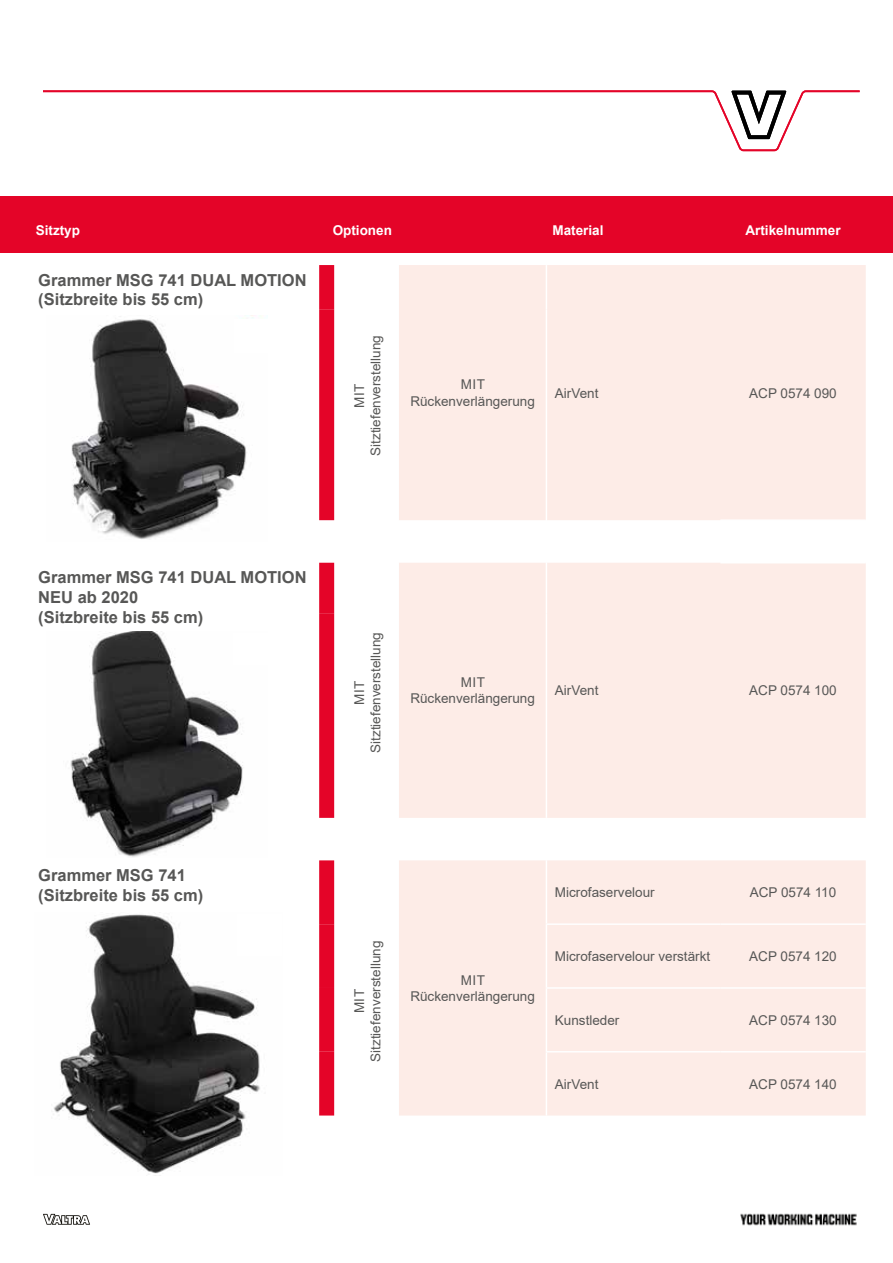
<style>
.page{position:relative;width:893px;height:1263px;background:#fff}
.page>*{position:absolute;margin:0;border:0;box-sizing:border-box;transform-origin:0 0}
.t1{font:700 16.5px/19.8px "Arial";color:#575756}
.t2{font:13.5px/16.2px "Arial";color:#575756;text-align:center}
.t3{font:700 13.5px "Arial";color:#fff}
</style>
<div class="page">
<svg style="left:43px;top:90px;width:817px;height:61px"></svg>
<img style="left:740px;top:1213px;width:117px;height:13px">
<svg style="left:43px;top:1214px;width:47px;height:11px"></svg>
<div style="left:0;top:196px;width:893px;height:57px;background:#e40428"></div>
<svg style="left:399px;top:265px;width:467px;height:850px;background:#fdede9"></svg>
<hr style="left:720px;top:519px;width:146px;height:2px;background:#fff">
<hr style="left:720px;top:562px;width:146px;height:1px;background:#fff">
<hr style="left:546px;top:923px;width:174px;height:2px;background:#fff">
<hr style="left:720px;top:923px;width:146px;height:2px;background:#fff">
<hr style="left:546px;top:265px;width:1px;height:44px;background:#fff">
<hr style="left:546px;top:309px;width:1px;height:211px;background:#fff">
<hr style="left:546px;top:520px;width:1px;height:43px;background:#fff">
<hr style="left:546px;top:563px;width:1px;height:50px;background:#fff">
<hr style="left:546px;top:613px;width:1px;height:205px;background:#fff">
<hr style="left:546px;top:818px;width:1px;height:42px;background:#fff">
<hr style="left:546px;top:860px;width:1px;height:63px;background:#fff">
<hr style="left:546px;top:925px;width:1px;height:62px;background:#fff">
<hr style="left:546px;top:989px;width:1px;height:62px;background:#fff">
<hr style="left:546px;top:1052px;width:1px;height:63px;background:#fff">
<hr style="left:546px;top:987px;width:174px;height:2px;background:#fff">
<hr style="left:720px;top:987px;width:146px;height:2px;background:#fff">
<hr style="left:546px;top:1051px;width:174px;height:1px;background:#fff">
<hr style="left:720px;top:1051px;width:146px;height:1px;background:#fff">
<div style="left:319px;top:265px;width:15px;height:44px;background:#e40428"></div>
<div style="left:319px;top:309px;width:15px;height:211px;background:#e40428"></div>
<div style="left:319px;top:563px;width:15px;height:50px;background:#e40428"></div>
<div style="left:319px;top:613px;width:15px;height:205px;background:#e40428"></div>
<div style="left:319px;top:860px;width:15px;height:64px;background:#e40428"></div>
<div style="left:319px;top:924px;width:15px;height:64px;background:#e40428"></div>
<div style="left:319px;top:988px;width:15px;height:64px;background:#e40428"></div>
<div style="left:319px;top:1052px;width:15px;height:63px;background:#e40428"></div>
<img style="left:53px;top:913px;width:207px;height:263px">
<div style="left:227px;top:904px;width:65px;height:61px;background:#fff"></div>
<img style="left:71px;top:316px;width:176px;height:223px">
<div style="left:225px;top:309px;width:56px;height:53px;background:#fff"></div>
<img style="left:70px;top:631px;width:173px;height:226px">
<div style="left:223px;top:623px;width:54px;height:51px;background:#fff"></div>
<p class="t3" style="left:36px;top:221px;width:46px">Sitztyp</p>
<p class="t3" style="left:333px;top:221px;width:61px">Optionen</p>
<p class="t3" style="left:552px;top:221px;width:53px">Material</p>
<p class="t3" style="left:745px;top:221px;width:97px">Artikelnummer</p>
<p class="t1" style="left:38px;top:270px;width:270px">Grammer MSG 741 DUAL MOTION (Sitzbreite bis 55 cm)</p>
<p class="t1" style="left:38px;top:568px;width:270px">Grammer MSG 741 DUAL MOTION<br>NEU ab 2020<br>(Sitzbreite bis 55 cm)</p>
<p class="t1" style="left:38px;top:865px;width:167px">Grammer MSG 741 (Sitzbreite bis 55 cm)</p>
<p class="t2" style="left:351px;top:456px;width:122px;rotate:-90deg">MIT<br>Sitztiefenverstellung</p>
<p class="t2" style="left:410px;top:376px;width:126px">MIT<br>Rückenverlängerung</p>
<p class="t2" style="left:555px;top:385px;width:45px">AirVent</p>
<p class="t2" style="left:749px;top:385px;width:89px">ACP 0574 090</p>
<p class="t2" style="left:351px;top:753px;width:122px;rotate:-90deg">MIT<br>Sitztiefenverstellung</p>
<p class="t2" style="left:410px;top:674px;width:126px">MIT<br>Rückenverlängerung</p>
<p class="t2" style="left:555px;top:682px;width:45px">AirVent</p>
<p class="t2" style="left:749px;top:682px;width:89px">ACP 0574 100</p>
<p class="t2" style="left:351px;top:1062px;width:122px;rotate:-90deg">MIT<br>Sitztiefenverstellung</p>
<p class="t2" style="left:410px;top:972px;width:126px">MIT<br>Rückenverlängerung</p>
<p class="t2" style="left:555px;top:884px;width:101px">Microfaservelour</p>
<p class="t2" style="left:750px;top:884px;width:88px">ACP 0574 110</p>
<p class="t2" style="left:555px;top:948px;width:157px">Microfaservelour verstärkt</p>
<p class="t2" style="left:749px;top:948px;width:89px">ACP 0574 120</p>
<p class="t2" style="left:555px;top:1012px;width:66px">Kunstleder</p>
<p class="t2" style="left:749px;top:1012px;width:89px">ACP 0574 130</p>
<p class="t2" style="left:555px;top:1075px;width:45px">AirVent</p>
<p class="t2" style="left:749px;top:1075px;width:89px">ACP 0574 140</p>
</div>
